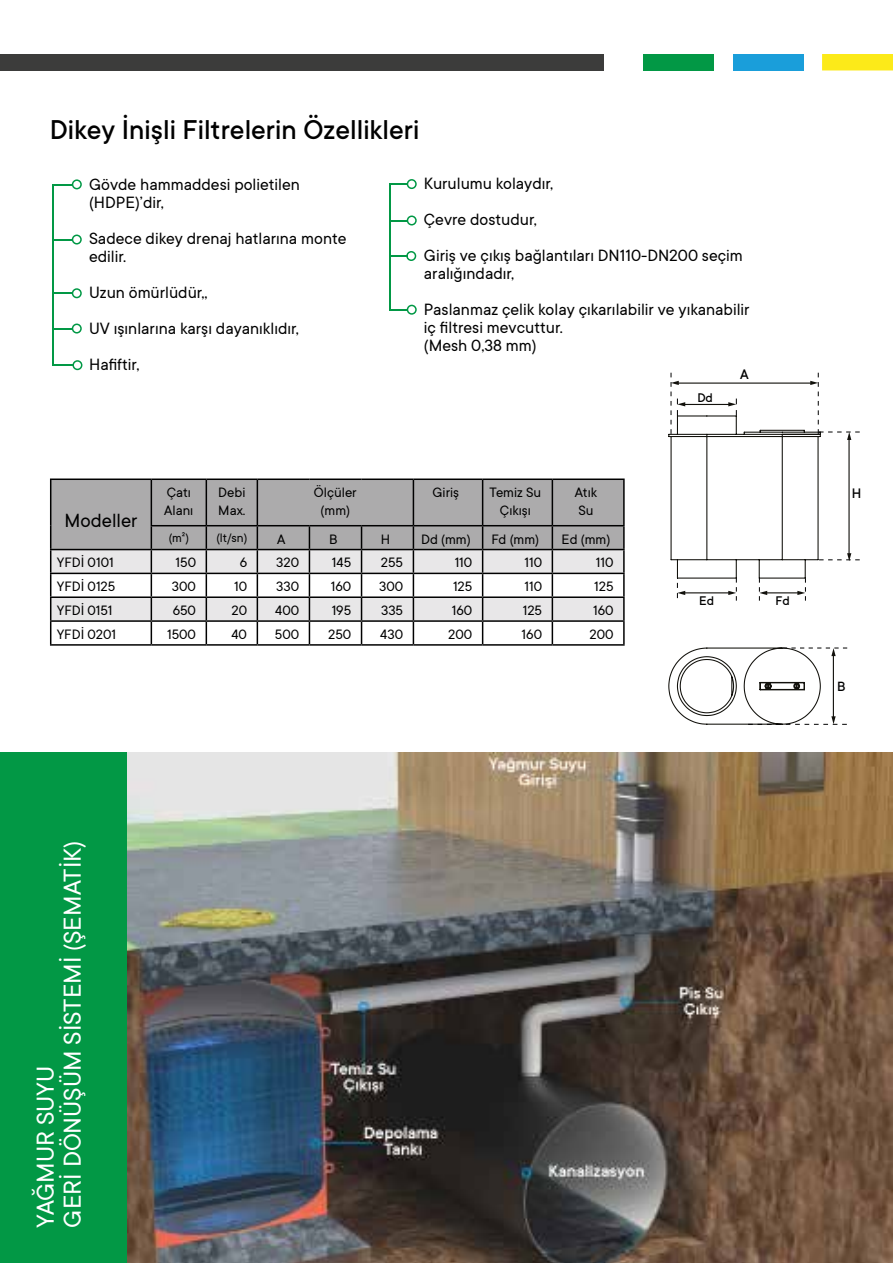
<style>
.page{position:relative;width:893px;height:1263px;background:#fff}
.page>*{position:absolute;margin:0;border:0;box-sizing:border-box;transform-origin:0 0}
.t1{font:500 30px "TT Commons";color:#000}
.t2{font:27px/27px "TT Commons";color:#fff}
.t3{font:21px "TT Commons";color:#000}
.t4{font:18px/36px "TT Commons";color:#000}
.t5{font:500 15.3px "TT Commons";color:#000}
.t6{font:500 15.15px "TT Commons";color:#000}
.t7{font:15px/18px "TT Commons";color:#000}
.t8{font:500 14.7px "TT Commons";color:#000}
.t9{font:500 13.8px "TT Commons";color:#000}
.t10{font:13.5px "TT Commons";color:#000}
</style>
<div class="page">
<div style="left:643px;top:54px;width:71px;height:16px;background:#029845"></div>
<div style="left:822px;top:54px;width:71px;height:16px;background:#fcea19"></div>
<div style="left:733px;top:54px;width:71px;height:16px;background:#1a9eda"></div>
<div style="left:0;top:54px;width:603px;height:16px;background:#3c3c3b"></div>
<hr style="left:53px;top:184px;width:1px;height:182px;background:#029845">
<svg style="left:54px;top:184px;width:18px;height:1px"></svg>
<svg style="left:54px;top:328px;width:18px;height:1px"></svg>
<div style="left:72px;top:179px;width:10px;height:10px;border:2px solid #009845;border-radius:50%"></div>
<div style="left:72px;top:324px;width:10px;height:10px;border:2px solid #009845;border-radius:50%"></div>
<svg style="left:54px;top:239px;width:18px;height:1px"></svg>
<div style="left:72px;top:235px;width:10px;height:10px;border:2px solid #009845;border-radius:50%"></div>
<svg style="left:54px;top:293px;width:18px;height:1px"></svg>
<div style="left:72px;top:288px;width:10px;height:10px;border:2px solid #009845;border-radius:50%"></div>
<hr style="left:54px;top:364px;width:20px;height:2px;background:#029845">
<div style="left:72px;top:360px;width:10px;height:10px;border:2px solid #009845;border-radius:50%"></div>
<hr style="left:50px;top:478px;width:101px;height:2px;background:#000">
<hr style="left:151px;top:478px;width:55px;height:2px;background:#000">
<hr style="left:206px;top:478px;width:51px;height:2px;background:#000">
<hr style="left:257px;top:478px;width:52px;height:2px;background:#000">
<hr style="left:309px;top:478px;width:53px;height:2px;background:#000">
<hr style="left:362px;top:478px;width:51px;height:2px;background:#000">
<hr style="left:413px;top:478px;width:70px;height:2px;background:#000">
<hr style="left:483px;top:478px;width:69px;height:2px;background:#000">
<hr style="left:552px;top:478px;width:73px;height:2px;background:#000">
<hr style="left:623px;top:480px;width:2px;height:45px;background:#000">
<hr style="left:552px;top:525px;width:73px;height:1px;background:#000">
<hr style="left:623px;top:526px;width:2px;height:23px;background:#000">
<hr style="left:552px;top:549px;width:73px;height:1px;background:#000">
<hr style="left:623px;top:550px;width:2px;height:23px;background:#000">
<hr style="left:552px;top:573px;width:73px;height:1px;background:#000">
<hr style="left:623px;top:574px;width:2px;height:22px;background:#000">
<hr style="left:552px;top:596px;width:73px;height:2px;background:#000">
<hr style="left:623px;top:598px;width:2px;height:22px;background:#000">
<hr style="left:552px;top:620px;width:73px;height:2px;background:#000">
<svg style="left:50px;top:479px;width:574px;height:165px"></svg>
<hr style="left:623px;top:622px;width:2px;height:22px;background:#000">
<hr style="left:50px;top:644px;width:101px;height:2px;background:#000">
<hr style="left:151px;top:644px;width:55px;height:2px;background:#000">
<hr style="left:206px;top:644px;width:51px;height:2px;background:#000">
<hr style="left:257px;top:644px;width:52px;height:2px;background:#000">
<hr style="left:309px;top:644px;width:53px;height:2px;background:#000">
<hr style="left:362px;top:644px;width:51px;height:2px;background:#000">
<hr style="left:413px;top:644px;width:70px;height:2px;background:#000">
<hr style="left:483px;top:644px;width:69px;height:2px;background:#000">
<hr style="left:552px;top:644px;width:73px;height:2px;background:#000">
<img style="left:126px;top:752px;width:767px;height:511px">
<div style="left:0;top:752px;width:126px;height:511px;background:#029845"></div>
<hr style="left:389px;top:183px;width:1px;height:127px;background:#029845">
<svg style="left:390px;top:183px;width:17px;height:2px"></svg>
<svg style="left:390px;top:309px;width:17px;height:1px"></svg>
<div style="left:407px;top:179px;width:10px;height:10px;border:2px solid #009845;border-radius:50%"></div>
<div style="left:407px;top:305px;width:10px;height:10px;border:2px solid #009845;border-radius:50%"></div>
<svg style="left:390px;top:220px;width:17px;height:1px"></svg>
<div style="left:407px;top:215px;width:10px;height:10px;border:2px solid #009845;border-radius:50%"></div>
<svg style="left:390px;top:255px;width:16px;height:2px"></svg>
<div style="left:406px;top:251px;width:10px;height:10px;border:2px solid #009845;border-radius:50%"></div>
<svg style="left:668px;top:415px;width:153px;height:310px"></svg>
<hr style="left:677px;top:382px;width:134px;height:2px;background:#12110c">
<hr style="left:684px;top:404px;width:45px;height:1px;background:#12110c">
<hr style="left:848px;top:439px;width:2px;height:115px;background:#12110c">
<hr style="left:833px;top:655px;width:1px;height:62px;background:#12110c">
<hr style="left:684px;top:592px;width:45px;height:1px;background:#12110c">
<svg style="left:671px;top:373px;width:14px;height:61px"></svg>
<svg style="left:810px;top:373px;width:50px;height:67px"></svg>
<svg style="left:728px;top:399px;width:9px;height:17px"></svg>
<svg style="left:677px;top:583px;width:8px;height:15px"></svg>
<svg style="left:728px;top:578px;width:9px;height:23px"></svg>
<hr style="left:766px;top:592px;width:33px;height:1px;background:#12110c">
<svg style="left:759px;top:578px;width:8px;height:23px"></svg>
<svg style="left:783px;top:648px;width:64px;height:8px"></svg>
<svg style="left:797px;top:578px;width:9px;height:23px"></svg>
<svg style="left:819px;top:553px;width:41px;height:8px"></svg>
<svg style="left:748px;top:716px;width:99px;height:9px"></svg>
<h1 class="t1" style="left:50px;top:111px;width:371px">Dikey İnişli Filtrelerin Özellikleri</h1>
<p class="t4" style="left:89px;top:175px;width:212px;line-height:18px">Gövde hammaddesi polietilen (HDPE)’dir,</p>
<p class="t4" style="left:89px;top:229px;width:259px;line-height:18px">Sadece dikey drenaj hatlarına monte edilir.</p>
<p class="t4" style="left:89px;top:274px;width:211px">Uzun ömürlüdür,,<br>UV ışınlarına karşı dayanıklıdır,<br>Hafiftir,</p>
<p class="t4" style="left:424px;top:165px;width:320px">Kurulumu kolaydır,<br>Çevre dostudur,<br>Giriş ve çıkış bağlantıları DN110-DN200 seçim</p>
<p class="t4" style="left:424px;top:255px;width:327px">aralığındadır,<br>Paslanmaz çelik kolay çıkarılabilir ve yıkanabilir</p>
<p class="t4" style="left:424px;top:318px;width:140px;line-height:18px">iç filtresi mevcuttur. (Mesh 0,38 mm)</p>
<p class="t9" style="left:697px;top:389px;width:17px">Dd</p>
<p class="t5" style="left:740px;top:365px;width:10px">A</p>
<p class="t3" style="left:65px;top:507px;width:74px">Modeller</p>
<p class="t7" style="left:164px;top:483px;width:31px">Çatı<br>Alanı</p>
<p class="t7" style="left:218px;top:483px;width:29px">Debi<br>Max.</p>
<p class="t7" style="left:314px;top:483px;width:44px;text-align:center">Ölçüler (mm)</p>
<p class="t7" style="left:432px;top:483px;width:28px">Giriş</p>
<p class="t7" style="left:490px;top:483px;width:53px;text-align:center">Temiz Su<br>Çıkışı</p>
<p class="t7" style="left:575px;top:483px;width:24px">Atık<br>Su</p>
<p class="t10" style="left:169px;top:530px;width:80px">(m²) (lt/sn)</p>
<p class="t7" style="left:277px;top:529px;width:10px">A</p>
<p class="t7" style="left:329px;top:529px;width:10px">B</p>
<p class="t7" style="left:381px;top:529px;width:11px">H</p>
<p class="t7" style="left:421px;top:529px;width:51px">Dd (mm)</p>
<p class="t7" style="left:491px;top:529px;width:49px">Fd (mm)</p>
<p class="t7" style="left:562px;top:529px;width:50px">Ed (mm)</p>
<p class="t7" style="left:57px;top:553px;width:58px">YFDİ 0101</p>
<p class="t7" style="left:176px;top:553px;width:22px">150</p>
<p class="t7" style="left:240px;top:553px;width:9px">6</p>
<p class="t7" style="left:276px;top:553px;width:24px">320</p>
<p class="t7" style="left:332px;top:553px;width:21px">145</p>
<p class="t7" style="left:381px;top:553px;width:24px">255</p>
<p class="t7" style="left:455px;top:553px;width:19px">110</p>
<p class="t7" style="left:524px;top:553px;width:19px">110</p>
<p class="t7" style="left:596px;top:553px;width:19px">110</p>
<p class="t7" style="left:57px;top:577px;width:60px">YFDİ 0125</p>
<p class="t7" style="left:172px;top:577px;width:26px">300</p>
<p class="t7" style="left:234px;top:577px;width:15px">10</p>
<p class="t7" style="left:276px;top:577px;width:24px">330</p>
<p class="t7" style="left:331px;top:577px;width:22px">160</p>
<p class="t7" style="left:379px;top:577px;width:26px">300</p>
<p class="t7" style="left:453px;top:577px;width:21px">125</p>
<p class="t7" style="left:524px;top:577px;width:19px">110</p>
<p class="t7" style="left:594px;top:577px;width:21px">125</p>
<p class="t7" style="left:57px;top:601px;width:57px">YFDİ 0151</p>
<p class="t7" style="left:173px;top:601px;width:25px">650</p>
<p class="t7" style="left:231px;top:601px;width:17px">20</p>
<p class="t7" style="left:275px;top:601px;width:25px">400</p>
<p class="t7" style="left:332px;top:601px;width:21px">195</p>
<p class="t7" style="left:381px;top:601px;width:24px">335</p>
<p class="t7" style="left:452px;top:601px;width:22px">160</p>
<p class="t7" style="left:523px;top:601px;width:21px">125</p>
<p class="t7" style="left:593px;top:601px;width:22px">160</p>
<p class="t7" style="left:57px;top:625px;width:61px">YFDİ 0201</p>
<p class="t7" style="left:167px;top:625px;width:30px">1500</p>
<p class="t7" style="left:231px;top:625px;width:17px">40</p>
<p class="t7" style="left:275px;top:625px;width:26px">500</p>
<p class="t7" style="left:328px;top:625px;width:25px">250</p>
<p class="t7" style="left:380px;top:625px;width:24px">430</p>
<p class="t7" style="left:448px;top:625px;width:25px">200</p>
<p class="t7" style="left:522px;top:625px;width:22px">160</p>
<p class="t7" style="left:590px;top:625px;width:25px">200</p>
<p class="t9" style="left:699px;top:592px;width:16px">Ed</p>
<p class="t9" style="left:775px;top:592px;width:16px">Fd</p>
<p class="t6" style="left:852px;top:484px;width:11px">H</p>
<p class="t8" style="left:837px;top:677px;width:10px">B</p>
<h2 class="t2" style="left:31px;top:1227px;width:388px;rotate:-90deg">YAĞMUR SUYU<br>GERİ DÖNÜŞÜM SİSTEMİ (ŞEMATİK)</h2>
</div>
